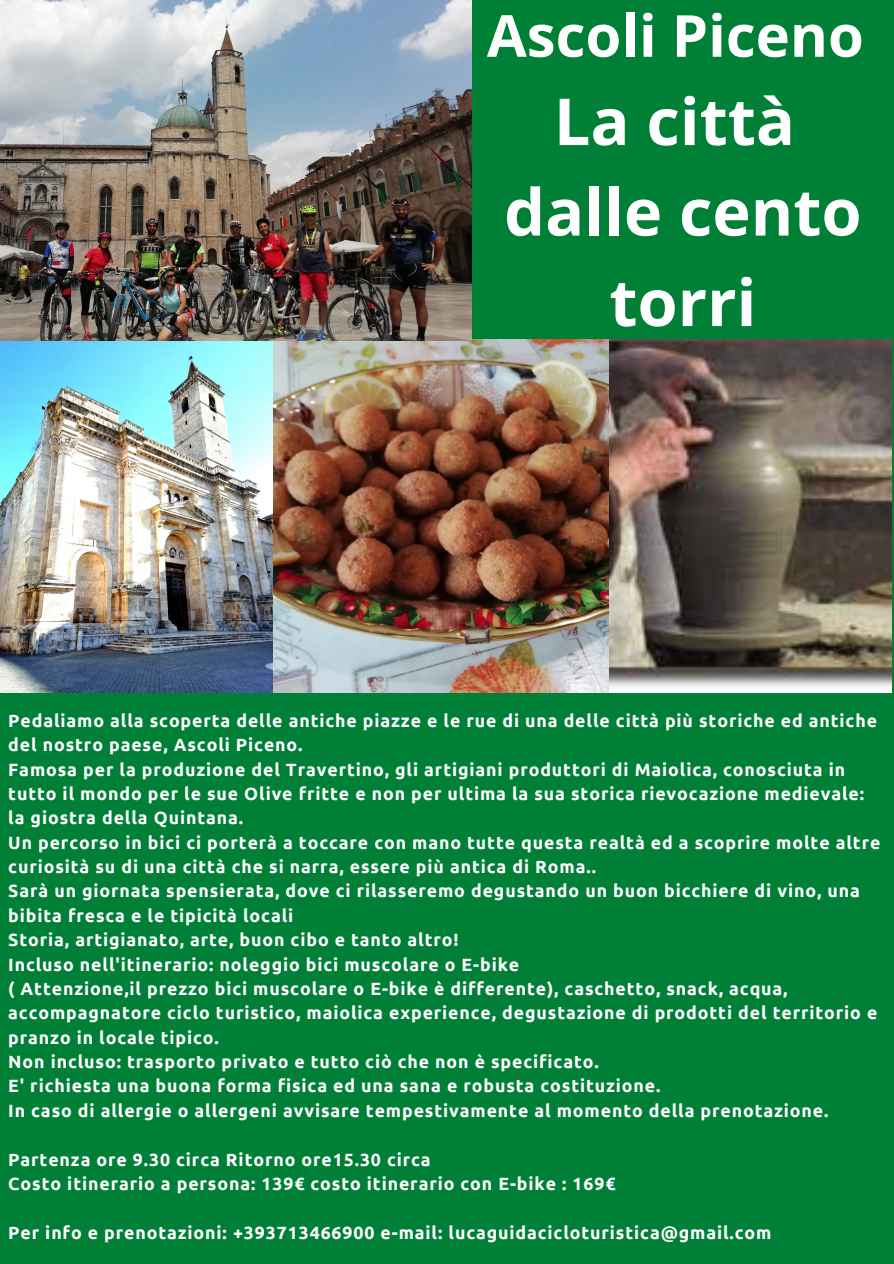
<style>
.page{position:relative;width:894px;height:1264px;background:#fff}
.page>*{position:absolute;margin:0;border:0;box-sizing:border-box;transform-origin:0 0}
.t1{font:700 64.8px/90.4px "Open Sans";color:#fff;text-align:center}
.t2{font:700 57.9px "Open Sans";color:#fff}
.t3{font:700 17.7px/24.3px "Ubuntu";letter-spacing:.05em;color:#fff}
</style>
<div class="page">
<div style="left:0;top:0;width:893px;height:1263px;background:#008037"></div>
<img style="left:0;top:340px;width:890px;height:352px">
<img style="left:0;top:0;width:471px;height:340px">
<p class="t2" style="left:486px;top:-5px;width:378px">Ascoli Piceno</p>
<p class="t1" style="left:553px;top:75px;width:243px">La città</p>
<p class="t1" style="left:504px;top:165px;width:359px">dalle cento torri</p>
<p class="t3" style="left:8px;top:708px;width:870px">Pedaliamo alla scoperta delle antiche piazze e le rue di una delle città più storiche ed antiche del nostro paese, Ascoli Piceno.</p>
<p class="t3" style="left:8px;top:756px;width:857px">Famosa per la produzione del Travertino, gli artigiani produttori di Maiolica, conosciuta in tutto il mondo per le sue Olive fritte e non per ultima la sua storica rievocazione medievale: la giostra della Quintana.</p>
<p class="t3" style="left:8px;top:830px;width:873px">Un percorso in bici ci porterà a toccare con mano tutte questa realtà ed a scoprire molte altre curiosità su di una città che si narra, essere più antica di Roma..</p>
<p class="t3" style="left:8px;top:878px;width:852px">Sarà un giornata spensierata, dove ci rilasseremo degustando un buon bicchiere di vino, una bibita fresca e le tipicità locali</p>
<p class="t3" style="left:8px;top:927px;width:451px">Storia, artigianato, arte, buon cibo e tanto altro!</p>
<p class="t3" style="left:8px;top:951px;width:512px">Incluso nell'itinerario: noleggio bici muscolare o E-bike</p>
<p class="t3" style="left:8px;top:976px;width:870px">( Attenzione,il prezzo bici muscolare o E-bike è differente), caschetto, snack, acqua, accompagnatore ciclo turistico, maiolica experience, degustazione di prodotti del territorio e pranzo in locale tipico.</p>
<p class="t3" style="left:8px;top:1049px;width:592px">Non incluso: trasporto privato e tutto ciò che non è specificato.</p>
<p class="t3" style="left:8px;top:1073px;width:653px">E' richiesta una buona forma fisica ed una sana e robusta costituzione.</p>
<p class="t3" style="left:8px;top:1097px;width:821px">In caso di allergie o allergeni avvisare tempestivamente al momento della prenotazione.</p>
<p class="t3" style="left:8px;top:1146px;width:424px">Partenza ore 9.30 circa Ritorno ore15.30 circa</p>
<p class="t3" style="left:8px;top:1171px;width:608px">Costo itinerario a persona: 139€ costo itinerario con E-bike : 169€</p>
<p class="t3" style="left:8px;top:1219px;width:764px">Per info e prenotazioni: +393713466900 e-mail: lucaguidacicloturistica@gmail.com</p>
</div>
